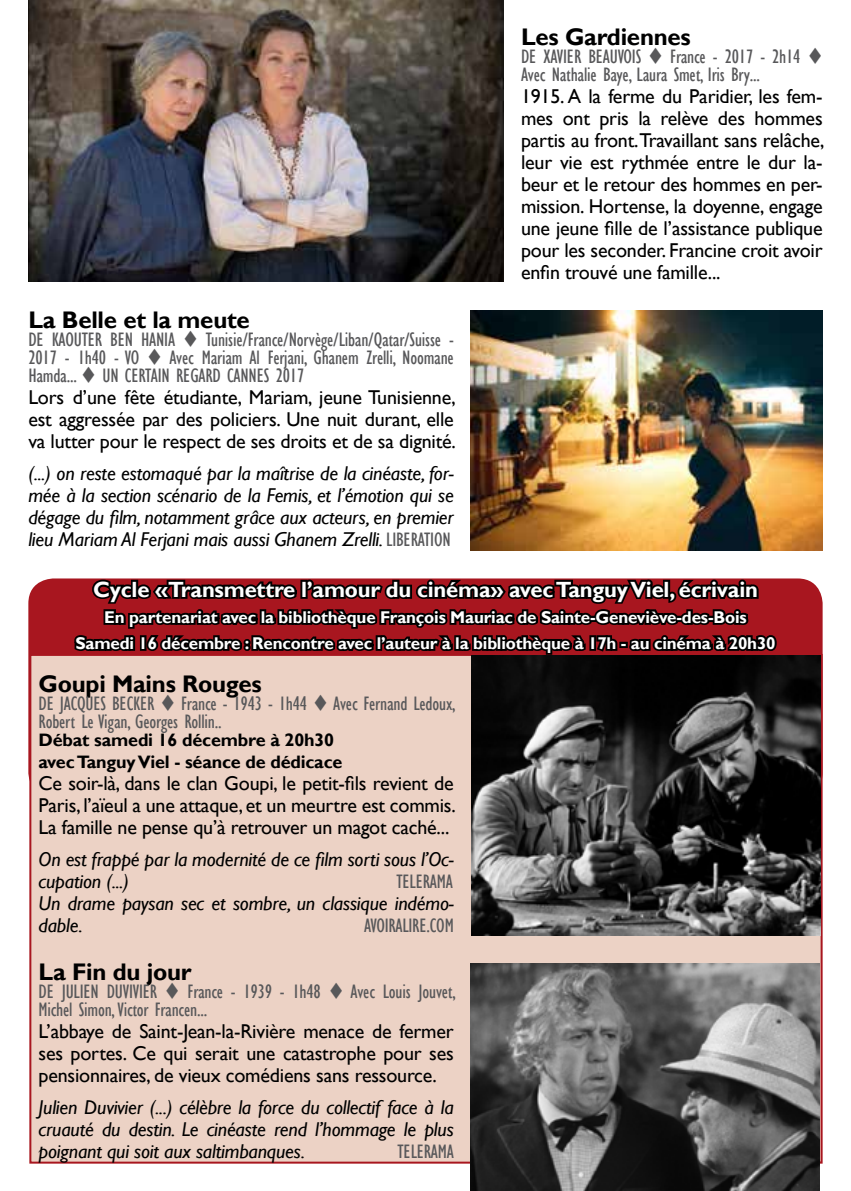
<style>
.page{position:relative;width:851px;height:1191px;background:#fff}
.page>*{position:absolute;margin:0;border:0;box-sizing:border-box;transform-origin:0 0}
.t1{font:700 24px "Gill Sans";letter-spacing:-.01em;color:#000}
.t2{font:700 22px "Gill Sans";letter-spacing:-.01em;color:#fff}
.t3{font:20px/22px "Gill Sans";letter-spacing:-.01em;color:#000;text-align:justify}
.t4{font:italic 20px/22px "Gill Sans";letter-spacing:-.01em;color:#000;text-align:justify}
.t5{font:condensed 20px/18px "Gill Sans";letter-spacing:-.01em;color:#58585a}
.t6{font:700 18px/22px "Gill Sans";letter-spacing:-.01em;color:#000}
.t7{font:700 17px/26px "Gill Sans";letter-spacing:-.01em;color:#fff;text-align:center}
.s1{font-style:normal;font-stretch:condensed;color:#58585a}
</style>
<div class="page">
<div style="left:29px;top:579px;width:792px;height:217px;background:#a8161f;border-radius:24px"></div>
<div style="left:29px;top:654px;width:793px;height:509px;background:#ecd2c5;border:2px solid #a8161f"></div>
<svg style="left:71px;top:578px;width:708px;height:79px"></svg>
<img style="left:28px;top:0;width:476px;height:281px">
<img style="left:471px;top:311px;width:351px;height:239px">
<img style="left:471px;top:655px;width:349px;height:281px">
<img style="left:471px;top:963px;width:348px;height:228px">
<p class="t1" style="left:28px;top:305px;width:223px">La Belle et la meute</p>
<p class="t5" style="left:28px;top:330px;width:427px;text-align:justify">DE KAOUTER BEN HANIA ▼ Tunisie/France/Norvège/Liban/Qatar/Suisse - 2017 - 1h40 - VO ▼ Avec Mariam Al Ferjani, Ghanem Zrelli, Noomane Hamda... ▼ UN CERTAIN REGARD CANNES 2017</p>
<p class="t3" style="left:28px;top:386px;width:429px">Lors d’une fête étudiante, Mariam, jeune Tunisienne, est aggressée par des policiers. Une nuit durant, elle va lutter pour le respect de ses droits et de sa dignité.</p>
<p class="t4" style="left:28px;top:462px;width:427px">(...) on reste estomaqué par la maîtrise de la cinéaste, for&shy;mée à la section scénario de la Femis, et l’émotion qui se dégage du film, notamment grâce aux acteurs, en premier lieu Mariam Al Ferjani mais aussi Ghanem Zrelli. <span class="s1">LIBERATION</span></p>
<p class="t1" style="left:521px;top:22px;width:171px">Les Gardiennes</p>
<p class="t5" style="left:521px;top:47px;width:303px">DE XAVIER BEAUVOIS ▼ France - 2017 - 2h14 ▼<br>Avec Nathalie Baye, Laura Smet, Iris Bry...</p>
<p class="t3" style="left:521px;top:86px;width:305px">1915. A la ferme du Paridier, les fem&shy;mes ont pris la relève des hommes partis au front.Travaillant sans relâche, leur vie est rythmée entre le dur la&shy;beur et le retour des hommes en per&shy;mission. Hortense, la doyenne, engage une jeune fille de l’assistance publique pour les seconder. Francine croit avoir enfin trouvé une famille...</p>
<p class="t2" style="left:93px;top:576px;width:666px">Cycle «Transmettre l’amour du cinéma» avec Tanguy Viel, écrivain</p>
<p class="t7" style="left:75px;top:604px;width:701px">En partenariat avec la bibliothèque François Mauriac de Sainte-Geneviève-des-Bois<br>Samedi 16 décembre : Rencontre avec l’auteur à la bibliothèque à 17h - au cinéma à 20h30</p>
<p class="t1" style="left:39px;top:669px;width:224px">Goupi Mains Rouges</p>
<p class="t5" style="left:39px;top:694px;width:418px">DE JACQUES BECKER ▼ France - 1943 - 1h44 ▼ Avec Fernand Ledoux,<br>Robert Le Vigan, Georges Rollin..</p>
<p class="t6" style="left:39px;top:729px;width:305px">Débat samedi 16 décembre à 20h30 avec Tanguy Viel - séance de dédicace</p>
<p class="t3" style="left:39px;top:772px;width:419px">Ce soir-là, dans le clan Goupi, le petit-fils revient de Paris, l’aïeul a une attaque, et un meurtre est commis.<br>La famille ne pense qu’à retrouver un magot caché...</p>
<p class="t4" style="left:39px;top:848px;width:416px">On est frappé par la modernité de ce film sorti sous l’Oc&shy;cupation (...)</p>
<p class="t5" style="left:396px;top:872px;width:58px">TELERAMA</p>
<p class="t4" style="left:39px;top:892px;width:416px">Un drame paysan sec et sombre, un classique indémo&shy;dable.</p>
<p class="t5" style="left:364px;top:916px;width:91px">AVOIRALIRE.COM</p>
<p class="t1" style="left:39px;top:957px;width:154px">La Fin du jour</p>
<p class="t5" style="left:39px;top:982px;width:419px">DE JULIEN DUVIVIER ▼ France - 1939 - 1h48 ▼ Avec Louis Jouvet,<br>Michel Simon, Victor Francen...</p>
<p class="t3" style="left:39px;top:1020px;width:417px">L’abbaye de Saint-Jean-la-Rivière menace de fermer ses portes. Ce qui serait une catastrophe pour ses pensionnaires, de vieux comédiens sans ressource.</p>
<p class="t4" style="left:39px;top:1096px;width:416px">Julien Duvivier (...) célèbre la force du collectif face à la cruauté du destin. Le cinéaste rend l’hommage le plus poignant qui soit aux saltimbanques.</p>
<p class="t5" style="left:397px;top:1142px;width:58px">TELERAMA</p>
</div>
